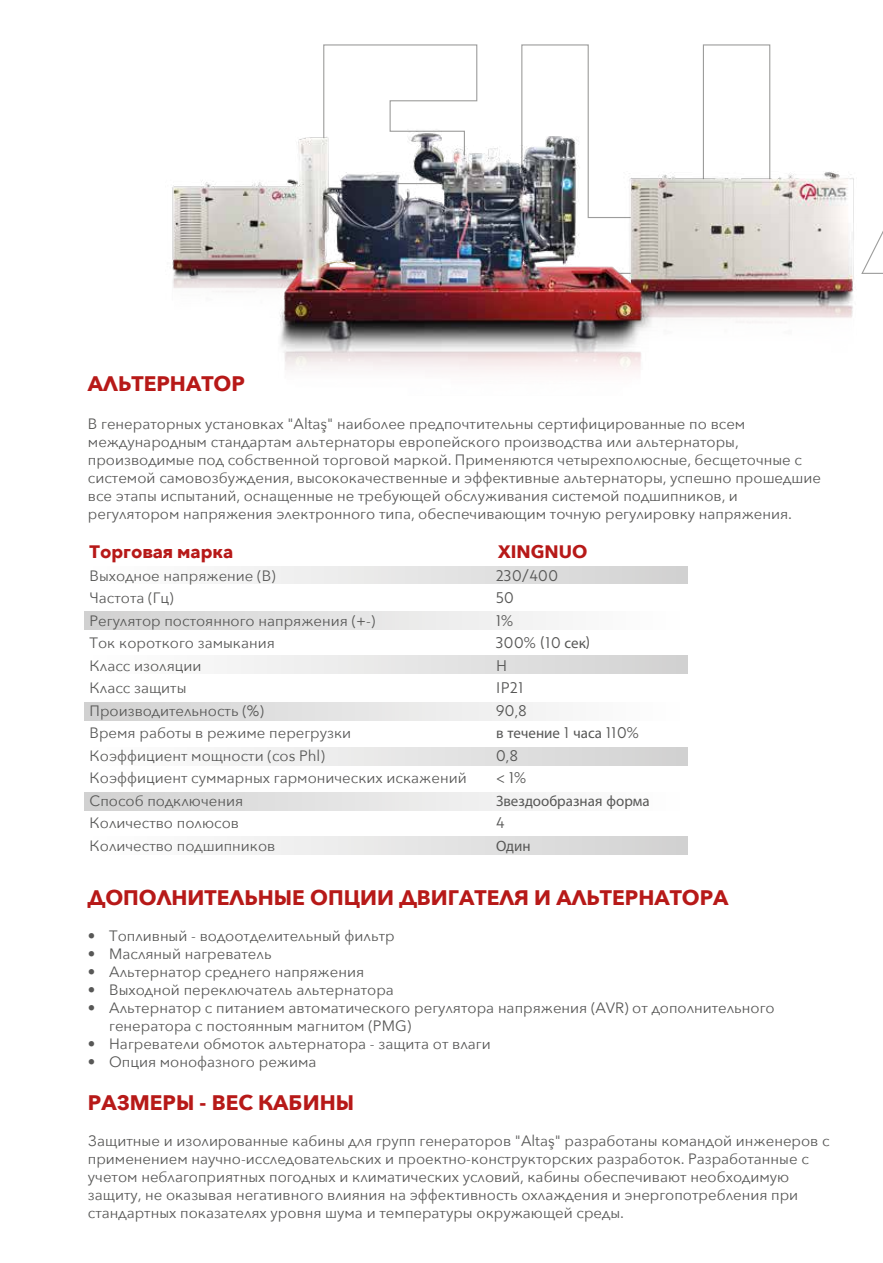
<style>
.page{position:relative;width:883px;height:1263px;background:#fff}
.page>*{position:absolute;margin:0;border:0;box-sizing:border-box;transform-origin:0 0}
.t1{font:700 21px "Avenir Next";color:#b71918}
.t2{font:700 18px "Avenir Next";color:#b71918}
.t3{font:15px/22.5px "Avenir Next";color:#575756}
.t4{font:15px "Myriad Pro";color:#575756}
.t5{font:15px/22.5px "Brother 1816 Book";letter-spacing:.04em;color:#575756}
.s1{font-family:"Myriad Pro"}
.s2{font-family:"Brother 1816 Book"}
</style>
<div class="page">
<svg style="left:323px;top:44px;width:155px;height:24px"></svg>
<svg style="left:521px;top:44px;width:68px;height:24px"></svg>
<svg style="left:702px;top:44px;width:69px;height:24px"></svg>
<img style="left:172px;top:68px;width:710px;height:302px">
<div style="left:83px;top:567px;width:604px;height:17px;background:linear-gradient(to right,#fff,#d1d1d1)"></div>
<div style="left:84px;top:612px;width:605px;height:17px;background:linear-gradient(to right,#d1d1d1,#fff)"></div>
<div style="left:83px;top:656px;width:604px;height:17px;background:linear-gradient(to right,#fff,#d1d1d1)"></div>
<div style="left:84px;top:703px;width:605px;height:17px;background:linear-gradient(to right,#d1d1d1,#fff)"></div>
<div style="left:84px;top:793px;width:605px;height:17px;background:linear-gradient(to right,#d1d1d1,#fff)"></div>
<div style="left:83px;top:748px;width:604px;height:17px;background:linear-gradient(to right,#fff,#d1d1d1)"></div>
<div style="left:83px;top:837px;width:604px;height:17px;background:linear-gradient(to right,#fff,#d1d1d1)"></div>
<h1 class="t1" style="left:88px;top:365px;width:158px">АЛЬТЕРНАТОР</h1>
<p class="t3" style="left:88px;top:414px;width:734px;line-height:18px">В генераторных установках "Altaş" наиболее предпочтительны сертифицированные по всем международным стандартам альтернаторы европейского производства или альтернаторы, производимые под собственной торговой маркой. Применяются четырехполюсные, бесщеточные с системой самовозбуждения, высококачественные и эффективные альтернаторы, успешно прошедшие все этапы испытаний, оснащенные не требующей обслуживания системой подшипников, и регулятором напряжения электронного типа, обеспечивающим точную регулировку напряжения.</p>
<p class="t2" style="left:89px;top:536px;width:145px">Торговая марка</p>
<p class="t2" style="left:498px;top:536px;width:91px">XINGNUO</p>
<p class="t3" style="left:89px;top:563px;width:378px">Выходное напряжение (В)<br>Частота (Гц)<br>Регулятор постоянного напряжения (+-)<br>Ток короткого замыкания<br>Класс изоляции<br>Класс защиты<br>Производительность (%)<br>Время работы в режиме перегрузки<br>Коэффициент мощности (cos Phl)<br>Коэффициент суммарных гармонических искажений<br>Способ подключения<br>Количество полюсов<br>Количество подшипников</p>
<p class="t5" style="left:496px;top:563px;width:96px">230/400<br>50<br>1%<br>300% (10 <span class="s1">сек</span>)<br>H<br>IP21<br>90,8</p>
<p class="t4" style="left:496px;top:724px;width:145px">в течение <span class="s2">1</span> часа <span class="s2">110%</span></p>
<p class="t5" style="left:496px;top:743px;width:32px">0,8 <span class="s1">&lt;</span> 1%</p>
<p class="t4" style="left:496px;top:791px;width:155px">Звездообразная форма</p>
<p class="t5" style="left:496px;top:811px;width:10px">4</p>
<p class="t4" style="left:496px;top:836px;width:36px">Один</p>
<h1 class="t1" style="left:88px;top:879px;width:642px">ДОПОЛНИТЕЛЬНЫЕ ОПЦИИ ДВИГАТЕЛЯ И АЛЬТЕРНАТОРА</h1>
<p class="t3" style="left:88px;top:923px;width:308px">• Топливный - водоотделительный фильтр</p>
<p class="t3" style="left:88px;top:941px;width:185px">• Масляный нагреватель</p>
<p class="t3" style="left:88px;top:959px;width:277px">• Альтернатор среднего напряжения</p>
<p class="t3" style="left:88px;top:977px;width:307px">• Выходной переключатель альтернатора</p>
<p class="t3" style="left:109px;top:998px;width:667px;line-height:18px;text-indent:-21px">• Альтернатор с питанием автоматического регулятора напряжения (AVR) от дополнительного генератора с постоянным магнитом (PMG)</p>
<p class="t3" style="left:88px;top:1031px;width:404px">• Нагреватели обмоток альтернатора - защита от влаги</p>
<p class="t3" style="left:88px;top:1049px;width:230px">• Опция монофазного режима</p>
<h1 class="t1" style="left:88px;top:1084px;width:267px">РАЗМЕРЫ - ВЕС КАБИНЫ</h1>
<p class="t3" style="left:88px;top:1131px;width:743px;line-height:18px">Защитные и изолированные кабины для групп генераторов "Altaş" разработаны командой инженеров с применением научно-исследовательских и проектно-конструкторских разработок. Разработанные с учетом неблагоприятных погодных и климатических условий, кабины обеспечивают необходимую защиту, не оказывая негативного влияния на эффективность охлаждения и энергопотребления при стандартных показателях уровня шума и температуры окружающей среды.</p>
</div>
